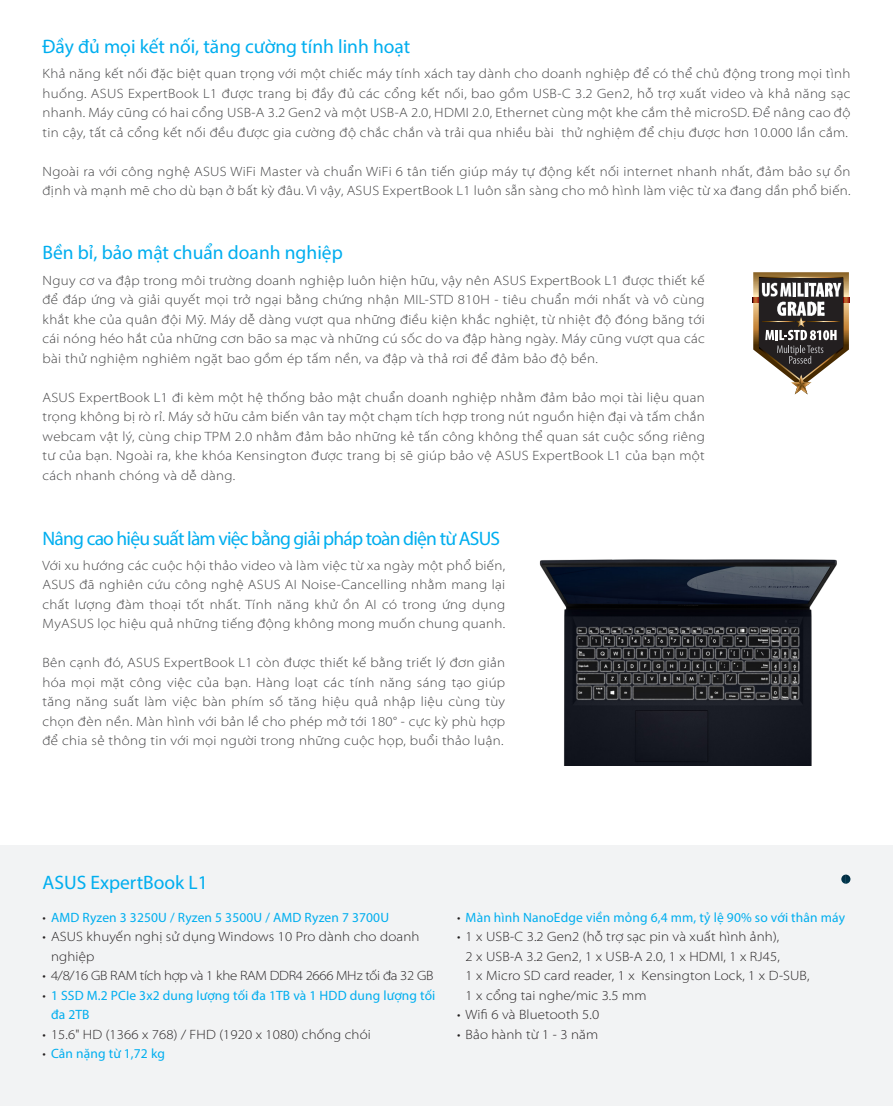
<style>
.page{position:relative;width:893px;height:1106px;background:#fff}
.page>*{position:absolute;margin:0;border:0;box-sizing:border-box;transform-origin:0 0}
.t1{font:19.5px "Myriad Pro";color:#00aeef}
.t2{font:19.5px "Myriad Pro";letter-spacing:-.04em;color:#00aeef}
.t3{font:300 semi-expanded 13.5px/19.5px "Myriad Pro";letter-spacing:.025em;color:#3e3e3f;text-align:justify}
.t4{font:300 semi-expanded 13.5px/19.5px "Myriad Pro";letter-spacing:.01em;color:#231f20}
.t5{font:13.5px/19.5px "Myriad Pro";letter-spacing:.01em;color:#00aeef}
.t6{font:300 semi-expanded 13.5px "Myriad Pro";letter-spacing:-.02em;color:#231f20}
.s1{font-weight:300;font-stretch:semi-expanded;color:#231f20}
</style>
<div class="page">
<hr style="left:0;top:0;width:1px;height:723px;background:#f2f3f4">
<div style="left:0;top:845px;width:893px;height:261px;background:#f2f3f4"></div>
<img style="left:539px;top:559px;width:298px;height:206px">
<svg style="left:841px;top:874px;width:9px;height:9px"></svg>
<svg style="left:753px;top:272px;width:96px;height:122px"></svg>
<p class="t1" style="left:43px;top:34px;width:369px">Đầy đủ mọi kết nối, tăng cường tính linh hoạt</p>
<p class="t3" style="left:43px;top:64px;width:809px">Khả năng kết nối đặc biệt quan trọng với một chiếc máy tính xách tay dành cho doanh nghiệp để có thể chủ động trong mọi tình huống. ASUS ExpertBook L1 được trang bị đầy đủ các cổng kết nối, bao gồm USB-C 3.2 Gen2, hỗ trợ xuất video và khả năng sạc nhanh. Máy cũng có hai cổng USB-A 3.2 Gen2 và một USB-A 2.0, HDMI 2.0, Ethernet cùng một khe cắm thẻ microSD. Để nâng cao độ tin cậy, tất cả cổng kết nối đều được gia cường độ chắc chắn và trải qua nhiều bài thử nghiệm để chịu được hơn 10.000 lần cắm.</p>
<p class="t3" style="left:43px;top:161px;width:810px">Ngoài ra với công nghệ ASUS WiFi Master và chuẩn WiFi 6 tân tiến giúp máy tự động kết nối internet nhanh nhất, đảm bảo sự ổn định và mạnh mẽ cho dù bạn ở bất kỳ đâu. Vì vậy, ASUS ExpertBook L1 luôn sẵn sàng cho mô hình làm việc từ xa đang dần phổ biến.</p>
<p class="t1" style="left:43px;top:240px;width:302px">Bền bỉ, bảo mật chuẩn doanh nghiệp</p>
<p class="t3" style="left:43px;top:270px;width:664px">Nguy cơ va đập trong môi trường doanh nghiệp luôn hiện hữu, vậy nên ASUS ExpertBook L1 được thiết kế để đáp ứng và giải quyết mọi trở ngại bằng chứng nhận MIL-STD 810H - tiêu chuẩn mới nhất và vô cùng khắt khe của quân đội Mỹ. Máy dễ dàng vượt qua những điều kiện khắc nghiệt, từ nhiệt độ đóng băng tới cái nóng héo hắt của những cơn bão sa mạc và những cú sốc do va đập hàng ngày. Máy cũng vượt qua các bài thử nghiệm nghiêm ngặt bao gồm ép tấm nền, va đập và thả rơi để đảm bảo độ bền.</p>
<p class="t3" style="left:43px;top:387px;width:664px">ASUS ExpertBook L1 đi kèm một hệ thống bảo mật chuẩn doanh nghiệp nhằm đảm bảo mọi tài liệu quan trọng không bị rò rỉ. Máy sở hữu cảm biến vân tay một chạm tích hợp trong nút nguồn hiện đại và tấm chắn webcam vật lý, cùng chip TPM 2.0 nhằm đảm bảo những kẻ tấn công không thể quan sát cuộc sống riêng tư của bạn. Ngoài ra, khe khóa Kensington được trang bị sẽ giúp bảo vệ ASUS ExpertBook L1 của bạn một cách nhanh chóng và dễ dàng.</p>
<p class="t2" style="left:43px;top:526px;width:459px">Nâng cao hiệu suất làm việc bằng giải pháp toàn diện từ ASUS</p>
<p class="t3" style="left:43px;top:555px;width:464px">Với xu hướng các cuộc hội thảo video và làm việc từ xa ngày một phổ biến, ASUS đã nghiên cứu công nghệ ASUS AI Noise-Cancelling nhằm mang lại chất lượng đàm thoại tốt nhất. Tính năng khử ồn AI có trong ứng dụng MyASUS lọc hiệu quả những tiếng động không mong muốn chung quanh.</p>
<p class="t3" style="left:43px;top:653px;width:464px">Bên cạnh đó, ASUS ExpertBook L1 còn được thiết kế bằng triết lý đơn giản hóa mọi mặt công việc của bạn. Hàng loạt các tính năng sáng tạo giúp tăng năng suất làm việc bàn phím số tăng hiệu quả nhập liệu cùng tùy chọn đèn nền. Màn hình với bản lề cho phép mở tới 180° - cực kỳ phù hợp để chia sẻ thông tin với mọi người trong những cuộc họp, buổi thảo luận.</p>
<p class="t1" style="left:43px;top:870px;width:167px">ASUS ExpertBook L1</p>
<p class="t5" style="left:43px;top:907px;width:348px"><span class="s1">•</span> AMD Ryzen 3 3250U / Ryzen 5 3500U / AMD Ryzen 7 3700U</p>
<p class="t4" style="left:51px;top:926px;width:370px;text-indent:-9px">• ASUS khuyến nghị sử dụng Windows 10 Pro dành cho doanh nghiệp</p>
<p class="t6" style="left:43px;top:967px;width:392px">• 4/8/16 GB RAM tích hợp và 1 khe RAM DDR4 2666 MHz tối đa 32 GB</p>
<p class="t5" style="left:51px;top:985px;width:386px;text-indent:-9px"><span class="s1">•</span> 1 SSD M.2 PCIe 3x2 dung lượng tối đa 1TB và 1 HDD dung lượng tối đa 2TB</p>
<p class="t4" style="left:43px;top:1024px;width:330px">• 15.6" HD (1366 x 768) / FHD (1920 x 1080) chống chói</p>
<p class="t5" style="left:43px;top:1043px;width:124px"><span class="s1">•</span> Cân nặng từ 1,72 kg</p>
<p class="t5" style="left:457px;top:907px;width:389px"><span class="s1">•</span> Màn hình NanoEdge viền mỏng 6,4 mm, tỷ lệ 90% so với thân máy</p>
<p class="t4" style="left:466px;top:926px;width:345px;text-indent:-9px">• 1 x USB-C 3.2 Gen2 (hỗ trợ sạc pin và xuất hình ảnh),<br>2 x USB-A 3.2 Gen2, 1 x USB-A 2.0, 1 x HDMI, 1 x RJ45,<br>1 x Micro SD card reader, 1 x Kensington Lock, 1 x D-SUB, 1 x cổng tai nghe/mic 3.5 mm</p>
<p class="t4" style="left:457px;top:1004px;width:144px">• Wifi 6 và Bluetooth 5.0</p>
<p class="t4" style="left:457px;top:1024px;width:142px">• Bảo hành từ 1 - 3 năm</p>
</div>
